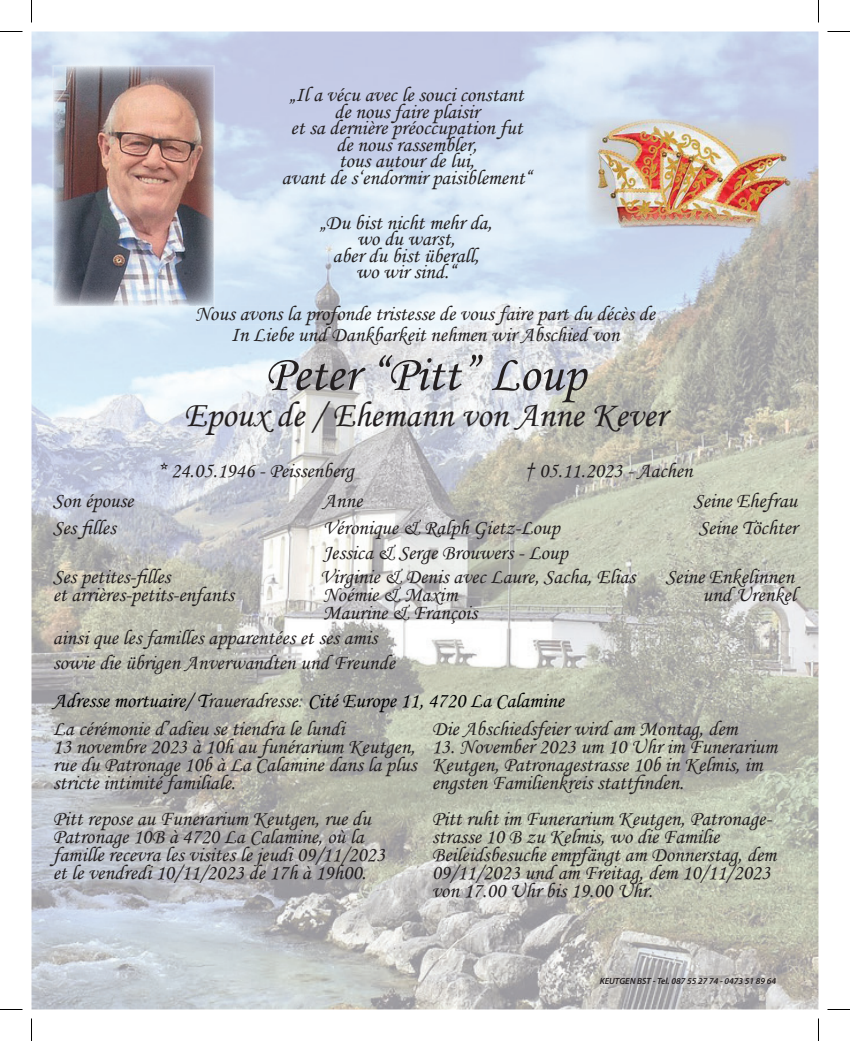
<style>
.page{position:relative;width:850px;height:1041px;background:#fff}
.page>*{position:absolute;margin:0;border:0;box-sizing:border-box;transform-origin:0 0}
.t1{font:51px "Monotype Corsiva";color:#231f20}
.t2{font:36px "Monotype Corsiva";color:#231f20}
.t3{font:21px/18px "Monotype Corsiva";color:#231f20}
.t4{font:21px "Monotype Corsiva";color:#000001}
.t5{font:italic 600 9px "Myriad Pro";color:#231f20}
.s1{color:#231f20}
.s2{color:#5b5e5d}
</style>
<div class="page">
<img style="left:32px;top:32px;width:786px;height:977px">
<img style="left:196px;top:305px;width:459px;height:20px">
<img style="left:53px;top:66px;width:161px;height:240px">
<svg style="left:196px;top:305px;width:18px;height:2px"></svg>
<img style="left:585px;top:117px;width:212px;height:112px">
<svg style="left:0;top:31px;width:22px;height:1px"></svg>
<svg style="left:827px;top:31px;width:23px;height:1px"></svg>
<svg style="left:0;top:1009px;width:22px;height:1px"></svg>
<svg style="left:827px;top:1009px;width:23px;height:1px"></svg>
<svg style="left:31px;top:0;width:1px;height:23px"></svg>
<svg style="left:31px;top:1018px;width:1px;height:23px"></svg>
<svg style="left:818px;top:0;width:1px;height:23px"></svg>
<svg style="left:818px;top:1018px;width:1px;height:23px"></svg>
<p class="t3" style="left:281px;top:87px;width:251px;line-height:16.5px;text-align:center">„Il a vécu avec le souci constant de nous faire plaisir<br>et sa dernière préoccupation fut de nous rassembler,<br>tous autour de lui,<br>avant de s‘endormir paisiblement“</p>
<p class="t3" style="left:320px;top:214px;width:174px;line-height:16.5px;text-align:center">„Du bist nicht mehr da, wo du warst,<br>aber du bist überall, wo wir sind.“</p>
<p class="t3" style="left:195px;top:303px;width:461px;line-height:21px;text-align:center">Nous avons la profonde tristesse de vous faire part du décès de<br>In Liebe und Dankbarkeit nehmen wir Abschied von</p>
<h1 class="t1" style="left:265px;top:343px;width:322px">Peter “Pitt” Loup</h1>
<h2 class="t2" style="left:184px;top:393px;width:484px">Epoux de / Ehemann von Anne Kever</h2>
<p class="t3" style="left:158px;top:461px;width:198px">* 24.05.1946 - Peissenberg</p>
<p class="t3" style="left:525px;top:461px;width:169px">† 05.11.2023 - Aachen</p>
<p class="t3" style="left:53px;top:491px;width:82px">Son épouse</p>
<p class="t3" style="left:323px;top:491px;width:41px">Anne</p>
<p class="t3" style="left:693px;top:491px;width:106px">Seine Ehefrau</p>
<p class="t3" style="left:53px;top:518px;width:64px">Ses filles</p>
<p class="t3" style="left:323px;top:518px;width:238px">Véronique &amp; Ralph Gietz-Loup</p>
<p class="t3" style="left:698px;top:518px;width:100px">Seine Töchter</p>
<p class="t3" style="left:323px;top:543px;width:246px">Jessica &amp; Serge Brouwers - Loup</p>
<p class="t3" style="left:53px;top:567px;width:119px">Ses petites-filles</p>
<p class="t3" style="left:320px;top:567px;width:317px">Virginie &amp; Denis avec Laure, Sacha, Elias</p>
<p class="t3" style="left:665px;top:567px;width:130px">Seine Enkelinnen</p>
<p class="t3" style="left:53px;top:585px;width:183px">et arrières-petits-enfants</p>
<p class="t3" style="left:323px;top:585px;width:136px">Noémie &amp; Maxim</p>
<p class="t3" style="left:702px;top:585px;width:95px">und Urenkel</p>
<p class="t3" style="left:53px;top:600px;width:426px;line-height:25.2px;text-indent:270px">Maurine &amp; François ainsi que les familles apparentées et ses amis<br>sowie die übrigen Anverwandten und Freunde</p>
<p class="t4" style="left:53px;top:688px;width:513px">Adresse mortuaire/ T<span class="s1">raueradresse</span><span class="s2">:</span> Cité Europe 11, 4720 La Calamine</p>
<p class="t3" style="left:53px;top:719px;width:365px">La cérémonie d’adieu se tiendra le lundi<br>13 novembre 2023 à 10h au funérarium Keutgen, rue du Patronage 10b à La Calamine dans la plus stricte intimité familiale.</p>
<p class="t3" style="left:53px;top:809px;width:334px">Pitt repose au Funerarium Keutgen, rue du Patronage 10B à 4720 La Calamine, où la famille recevra les visites le jeudi 09/11/2023 et le vendredi 10/11/2023 de 17h à 19h00.</p>
<p class="t3" style="left:432px;top:719px;width:307px">Die Abschiedsfeier wird am Montag, dem</p>
<p class="t3" style="left:432px;top:737px;width:347px">13. November 2023 um 10 Uhr im Funerarium<br>Keutgen, Patronagestrasse 10b in Kelmis, im engsten Familienkreis stattfinden.</p>
<p class="t3" style="left:432px;top:809px;width:346px">Pitt ruht im Funerarium Keutgen, Patronage&shy;strasse 10 B zu Kelmis, wo die Familie Beileidsbesuche empfängt am Donnerstag, dem 09/11/2023 und am Freitag, dem 10/11/2023 von 17.00 Uhr bis 19.00 Uhr.</p>
<p class="t5" style="left:599px;top:976px;width:178px">KEUTGEN BST - Tel. 087 55 27 74 - 0473 51 89 64</p>
</div>
